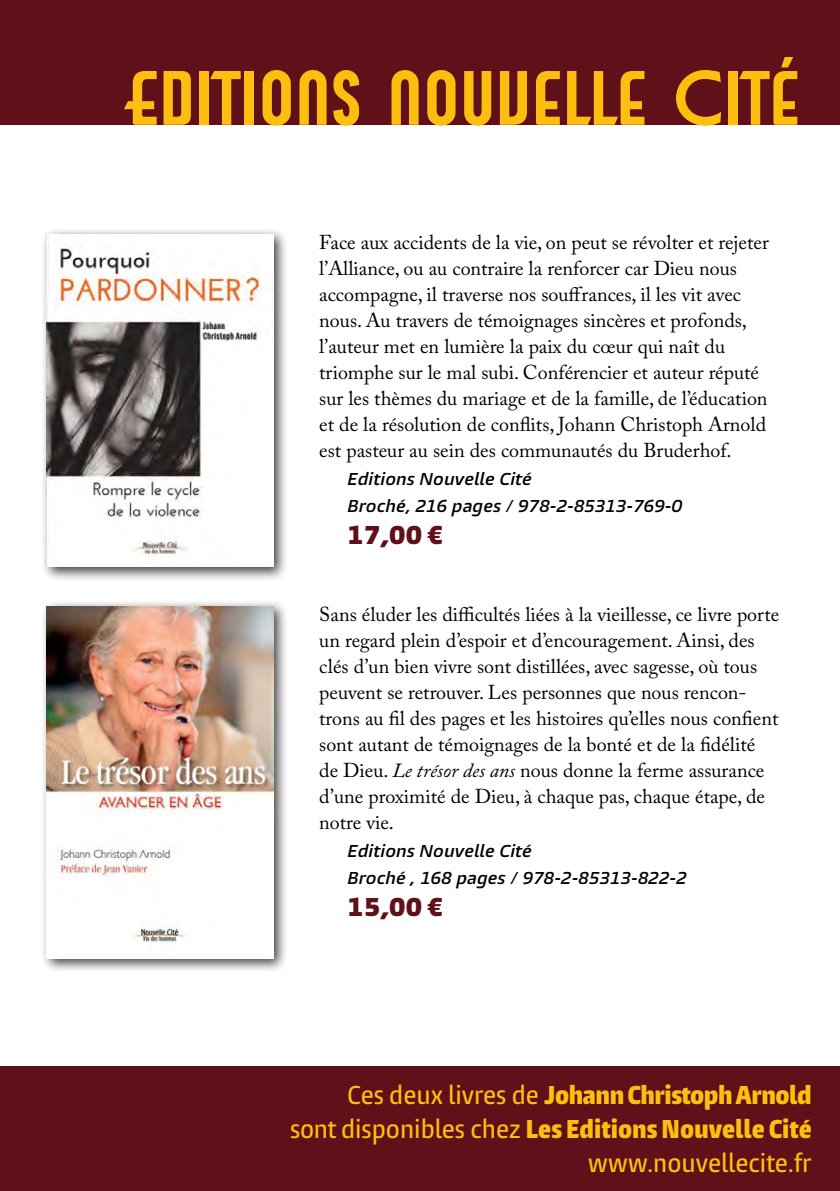
<style>
.page{position:relative;width:840px;height:1191px;background:#fff}
.page>*{position:absolute;margin:0;border:0;box-sizing:border-box;transform-origin:0 0}
.t1{font:72px "Tw Cen Poster MT Std";color:#febe10}
.t2{font:500 condensed 24px/34px "Burlingame Pro";color:#febe10;text-align:right}
.t3{font:900 24px "Burlingame Pro";color:#601019}
.t4{font:20px/26px "Adobe Caslon Pro";color:#000}
.t5{font:italic 600 16px/27.6px "Burlingame Pro";color:#000}
.s1{font-style:italic}
.s2{font-weight:900}
</style>
<div class="page">
<div style="left:0;top:1066px;width:839px;height:125px;background:#601019"></div>
<div style="left:0;top:0;width:839px;height:125px;background:#601019"></div>
<div style="left:40px;top:227px;width:248px;height:355px;background:#000;opacity:.75"></div>
<img style="left:47px;top:234px;width:227px;height:333px">
<div style="left:40px;top:599px;width:248px;height:374px;background:#000;opacity:.75"></div>
<img style="left:47px;top:606px;width:227px;height:352px">
<h1 class="t1" style="left:127px;top:53px;width:674px">EDITIONS NOUVELLE CITÉ</h1>
<p class="t4" style="left:319px;top:229px;width:451px">Face aux accidents de la vie, on peut se révolter et rejeter l’Alliance, ou au contraire la renforcer car Dieu nous accompagne, il traverse nos souffrances, il les vit avec nous. Au travers de témoignages sincères et profonds, l’auteur met en lumière la paix du cœur qui naît du triomphe sur le mal subi. Conférencier et auteur réputé sur les thèmes du mariage et de la famille, de l’éducation et de la résolution de conflits, Johann Christoph Arnold est pasteur au sein des communautés du Bruderhof.</p>
<p class="t5" style="left:347px;top:465px;width:336px">Editions Nouvelle Cité<br>Broché, 216 pages / 978-2-85313-769-0</p>
<p class="t3" style="left:347px;top:520px;width:97px">17,00 €</p>
<p class="t4" style="left:319px;top:601px;width:461px">Sans éluder les difficultés liées à la vieillesse, ce livre porte un regard plein d’espoir et d’encouragement. Ainsi, des clés d’un bien vivre sont distillées, avec sagesse, où tous peuvent se retrouver. Les personnes que nous rencon&shy;trons au fil des pages et les histoires qu’elles nous confient sont autant de témoignages de la bonté et de la fidélité de Dieu. <span class="s1">Le trésor des ans</span> nous donne la ferme assurance d’une proximité de Dieu, à chaque pas, chaque étape, de notre vie.</p>
<p class="t5" style="left:347px;top:837px;width:340px">Editions Nouvelle Cité<br>Broché , 168 pages / 978-2-85313-822-2</p>
<p class="t3" style="left:347px;top:891px;width:97px">15,00 €</p>
<p class="t2" style="left:290px;top:1078px;width:522px">Ces deux livres de <span class="s2">Johann Christoph Arnold<br></span>sont disponibles chez <span class="s2">Les Editions Nouvelle Cité </span>www.nouvellecite.fr</p>
</div>
